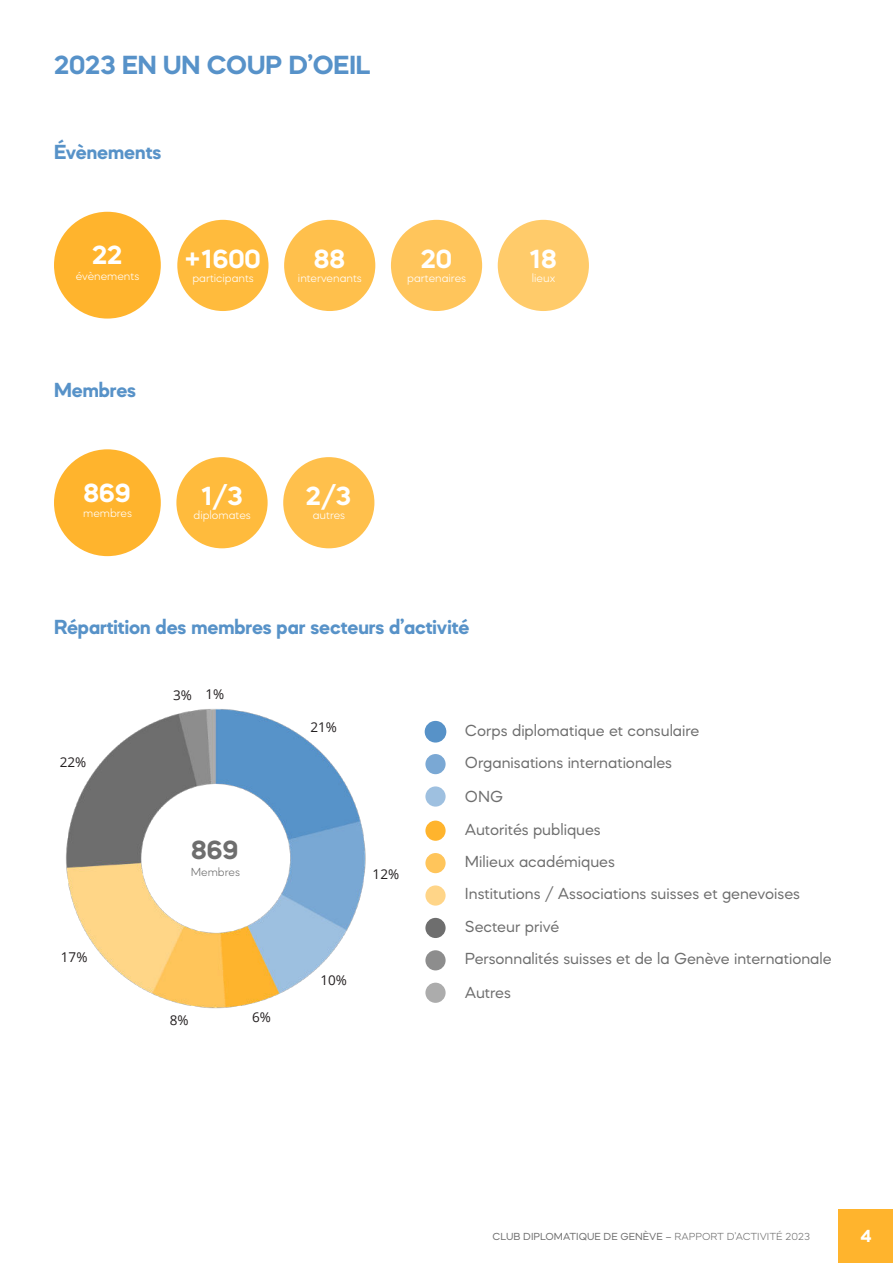
<style>
.page{position:relative;width:893px;height:1263px;background:#fff}
.page>*{position:absolute;margin:0;border:0;box-sizing:border-box;transform-origin:0 0}
.t1{font:700 27px "Mazzard M";color:#fff}
.t2{font:700 27px "Mazzard M";color:#5792c9}
.t3{font:700 27px "Mazzard M";color:#6e6e6e}
.t4{font:700 21px "Mazzard M";color:#5792c8}
.t5{font:700 18px "Mazzard M";color:#fff}
.t6{font:16.5px/32.7px "Mazzard M";color:#6e6e6e}
.t7{font:13.5px "Open Sans";color:#231f20}
.t8{font:300 12px "Mazzard M";color:#fff}
.t9{font:300 12px "Mazzard M";color:#6e6e6e}
.t10{font:10.5px "Mazzard M";color:#6e6e6e}
.s1{font-weight:300}
</style>
<div class="page">
<div style="left:839px;top:1209px;width:54px;height:54px;background:#ffb42d"></div>
<div style="left:54px;top:212px;width:107px;height:107px;background:#ffb42d;border-radius:50%"></div>
<div style="left:177px;top:220px;width:92px;height:91px;background:#ffbb3d;border-radius:50%"></div>
<div style="left:284px;top:220px;width:91px;height:91px;background:#ffc04c;border-radius:50%"></div>
<div style="left:391px;top:220px;width:91px;height:91px;background:#ffc55b;border-radius:50%"></div>
<div style="left:498px;top:220px;width:91px;height:91px;background:#ffcb6a;border-radius:50%"></div>
<div style="left:54px;top:449px;width:107px;height:107px;background:#ffb42d;border-radius:50%"></div>
<div style="left:176px;top:457px;width:92px;height:91px;background:#ffbb3d;border-radius:50%"></div>
<div style="left:283px;top:457px;width:91px;height:91px;background:#ffc04c;border-radius:50%"></div>
<img style="left:66px;top:709px;width:381px;height:300px">
<h1 class="t2" style="left:54px;top:49px;width:318px">2023 EN UN COUP D’OEIL</h1>
<p class="t4" style="left:54px;top:139px;width:109px">Évènements</p>
<h1 class="t1" style="left:92px;top:239px;width:32px">22</h1>
<p class="t8" style="left:76px;top:269px;width:65px">évènements</p>
<h1 class="t1" style="left:185px;top:242px;width:78px">+1600</h1>
<p class="t8" style="left:192px;top:271px;width:63px">participants</p>
<p class="t4" style="left:54px;top:377px;width:84px">Membres</p>
<h1 class="t1" style="left:84px;top:477px;width:49px">869</h1>
<p class="t8" style="left:83px;top:506px;width:50px">membres</p>
<h1 class="t1" style="left:201px;top:480px;width:44px">1/3</h1>
<p class="t8" style="left:194px;top:508px;width:59px">diplomates</p>
<h1 class="t1" style="left:314px;top:242px;width:33px">88</h1>
<p class="t8" style="left:298px;top:271px;width:65px">intervenants</p>
<h1 class="t1" style="left:306px;top:480px;width:47px">2/3</h1>
<p class="t8" style="left:313px;top:508px;width:34px">autres</p>
<h1 class="t1" style="left:421px;top:242px;width:33px">20</h1>
<p class="t8" style="left:407px;top:271px;width:60px">partenaires</p>
<p class="t4" style="left:54px;top:614px;width:417px">Répartition des membres par secteurs d’activité</p>
<p class="t7" style="left:173px;top:688px;width:20px">3%</p>
<p class="t7" style="left:206px;top:686px;width:20px">1%</p>
<h1 class="t1" style="left:529px;top:242px;width:29px">18</h1>
<p class="t8" style="left:532px;top:271px;width:25px">lieux</p>
<p class="t7" style="left:60px;top:754px;width:28px">22%</p>
<p class="t7" style="left:61px;top:949px;width:28px">17%</p>
<p class="t7" style="left:310px;top:719px;width:28px">21%</p>
<h1 class="t3" style="left:191px;top:834px;width:49px">869</h1>
<p class="t9" style="left:191px;top:865px;width:51px">Membres</p>
<p class="t7" style="left:170px;top:1012px;width:20px">8%</p>
<p class="t7" style="left:252px;top:1010px;width:20px">6%</p>
<p class="t7" style="left:373px;top:866px;width:28px">12%</p>
<p class="t7" style="left:320px;top:972px;width:28px">10%</p>
<p class="t6" style="left:465px;top:714px;width:236px">Corps diplomatique et consulaire<br>Organisations internationales<br>ONG</p>
<p class="t6" style="left:465px;top:813px;width:137px">Autorités publiques</p>
<p class="t6" style="left:465px;top:845px;width:152px">Milieux académiques</p>
<p class="t6" style="left:465px;top:877px;width:368px">Institutions / Associations suisses et genevoises<br>Secteur privé<br>Personnalités suisses et de la Genève internationale<br>Autres</p>
<p class="t10" style="left:493px;top:1230px;width:319px">CLUB DIPLOMATIQUE DE GENÈVE – <span class="s1">RAPPORT D’ACTIVITÉ 2023</span></p>
<p class="t5" style="left:860px;top:1225px;width:13px">4</p>
</div>
